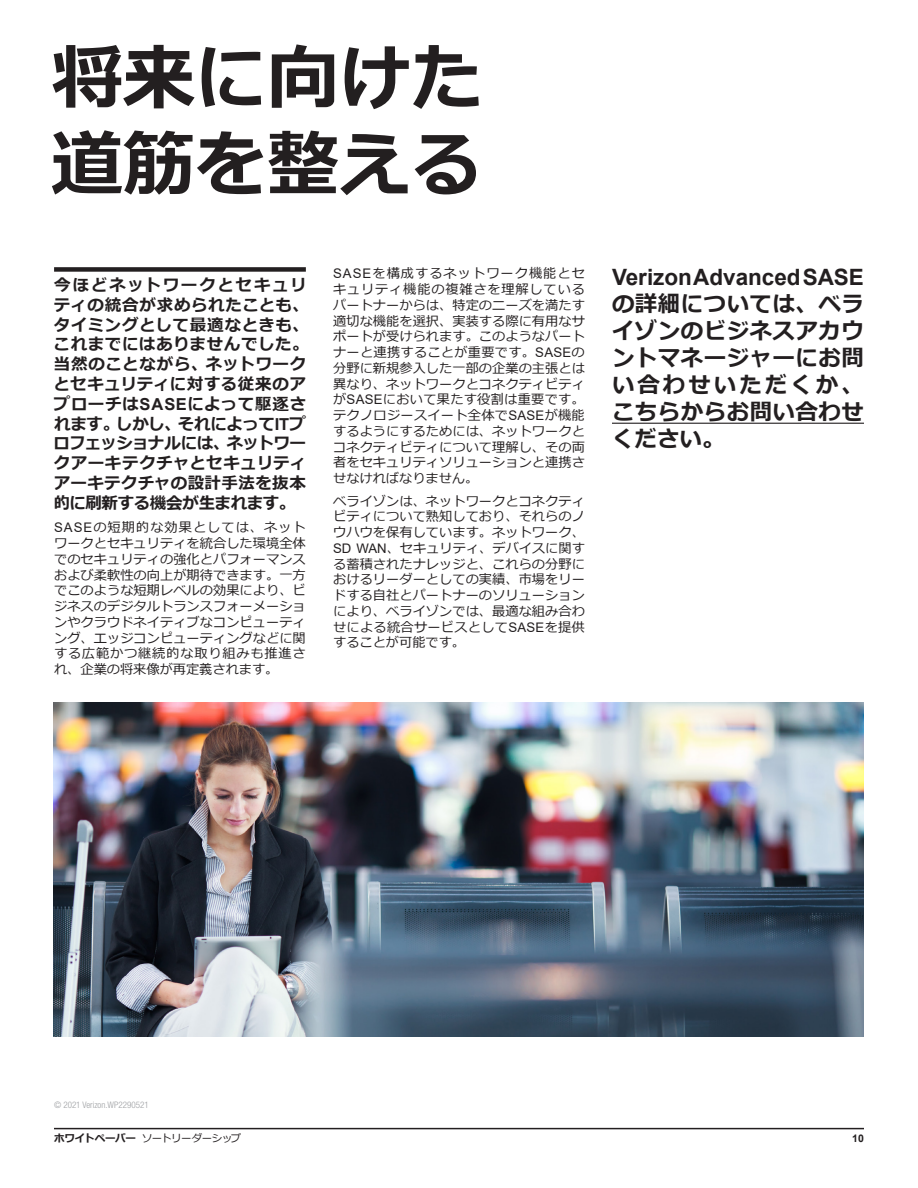
<style>
.page{position:relative;width:918px;height:1188px;background:#fff}
.page>*{position:absolute;margin:0;border:0;box-sizing:border-box;transform-origin:0 0}
.t1{font:700 72px/86.4px "Meiryo";color:#231f20}
.Body_Text__Regular{font:700 22.5px/27px "Meiryo";letter-spacing:.02em;color:#231f20;text-align:justify}
.Section_Intro__Overh{font:700 16.5px/19.8px "Meiryo";letter-spacing:.025em;color:#231f20}
.Body_Text__Regular-2{font:13.2px/15.8px "Meiryo";letter-spacing:.005em;color:#231f20;text-align:justify}
.t2{font:10.5px "Meiryo";letter-spacing:-.045em;color:#231f20}
.t3{font:700 10.5px "Arial";color:#231f20}
.Legal{font:300 condensed 9px "Helvetica Neue LT Std";color:#9d9fa2}
.s1{font-family:"Arial"}
.s2{font-weight:700}
</style>
<div class="page">
<hr style="left:54px;top:1128px;width:810px;height:1px;background:#231f20">
<div style="left:54px;top:267px;width:252px;height:5px;background:#231f20"></div>
<hr style="left:612px;top:423px;width:252px;height:1px;background:#231f20">
<img style="left:54px;top:702px;width:810px;height:335px">
<h2 class="t1" style="left:51px;top:38px;width:433px">将来に向けた道筋を整える</h2>
<p class="Section_Intro__Overh" style="left:53px;top:276px;width:257px">今ほどネットワークとセキュリティの統合が求められたことも、タイミングとして最適なときも、これまでにはありませんでした。当然のことながら、ネットワークとセキュリティに対する従来のアプローチは<span class="s1">SASE</span>によって駆逐されます。しかし、それによって<span class="s1">IT</span>プロフェッショナルには、ネットワークアーキテクチャとセキュリティアーキテクチャの設計手法を抜本的に刷新する機会が生まれます。</p>
<p class="Body_Text__Regular-2" style="left:54px;top:520px;width:253px"><span class="s1">SASE</span>の短期的な効果としては、ネットワークとセキュリティを統合した環境全体でのセキュリティの強化とパフォーマンスおよび柔軟性の向上が期待できます。一方でこのような短期レベルの効果により、ビジネスのデジタルトランスフォーメーションやクラウドネイティブなコンピューティング、エッジコンピューティングなどに関する広範かつ継続的な取り組みも推進され、企業の将来像が再定義されます。</p>
<p class="Body_Text__Regular-2" style="left:333px;top:266px;width:253px"><span class="s1">SASE</span>を構成するネットワーク機能とセキュリティ機能の複雑さを理解しているパートナーからは、特定のニーズを満たす適切な機能を選択、実装する際に有用なサポートが受けられます。このようなパートナーと連携することが重要です。<span class="s1">SASE</span>の分野に新規参入した一部の企業の主張とは異なり、ネットワークとコネクティビティが<span class="s1">SASE</span>において果たす役割は重要です。テクノロジースイート全体で<span class="s1">SASE</span>が機能するようにするためには、ネットワークとコネクティビティについて理解し、その両者をセキュリティソリューションと連携させなければなりません。</p>
<p class="Body_Text__Regular-2" style="left:333px;top:494px;width:253px">ベライゾンは、ネットワークとコネクティビティについて熟知しており、それらのノウハウを保有しています。ネットワーク、<span class="s1">SD WAN</span>、セキュリティ、デバイスに関する蓄積されたナレッジと、これらの分野におけるリーダーとしての実績、市場をリードする自社とパートナーのソリューションにより、ベライゾンでは、最適な組み合わせによる統合サービスとして<span class="s1">SASE</span>を提供することが可能です。</p>
<p class="Body_Text__Regular" style="left:612px;top:264px;width:254px"><span class="s1">Verizon Advanced SASE</span>の詳細については、ベライゾンのビジネスアカウントマネージャーにお問い合わせいただくか、こちらからお問い合わせください。</p>
<p class="Legal" style="left:54px;top:1100px;width:96px">© 2021 Verizon.WP2290521</p>
<p class="t2" style="left:54px;top:1131px;width:189px"><span class="s2">ホワイトペーパー</span> ソートリーダーシップ</p>
<p class="t3" style="left:852px;top:1131px;width:13px">10</p>
</div>
